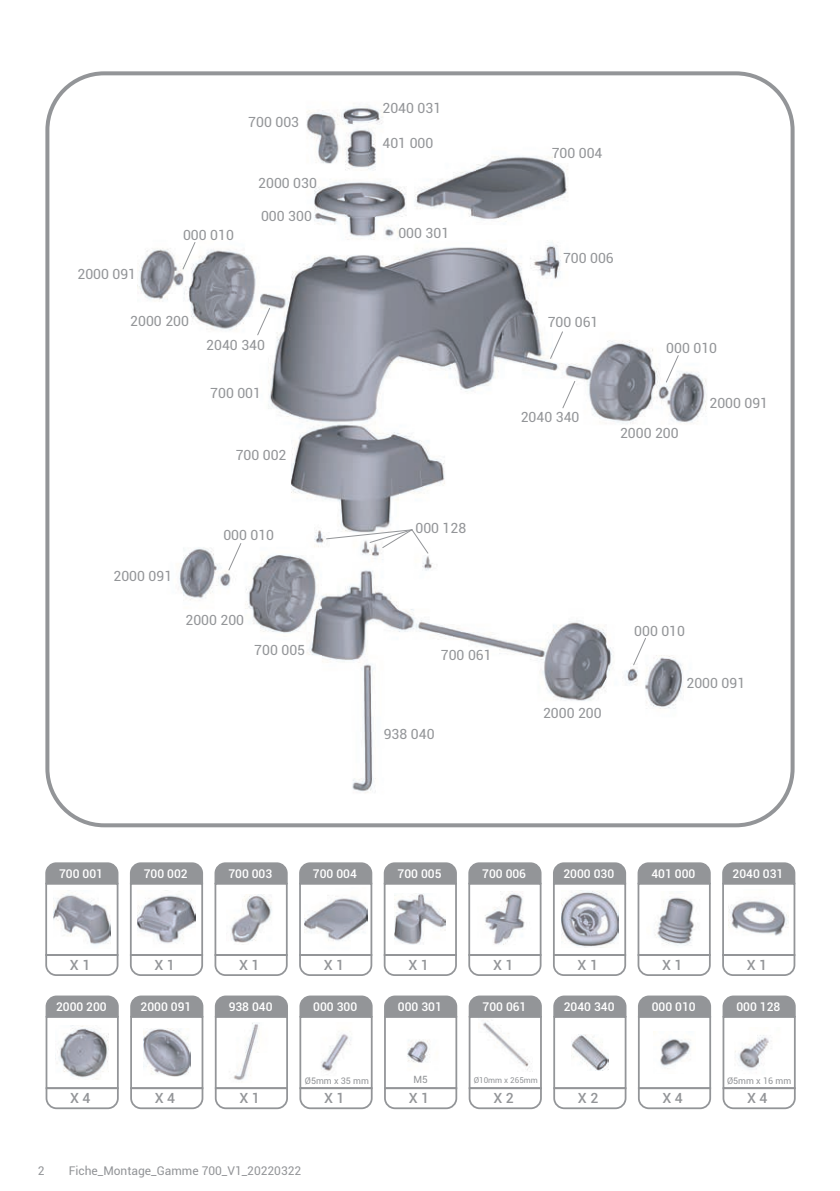
<style>
.page{position:relative;width:840px;height:1191px;background:#fff}
.page>*{position:absolute;margin:0;border:0;box-sizing:border-box;transform-origin:0 0}
.t1{font:14px "Roboto";color:#939598}
.t2{font:500 14px "Roboto";color:#939598}
.t3{font:500 12px "Roboto";color:#fff}
.t4{font:12px "Roboto";color:#939598}
.t5{font:10px "Roboto";color:#939598}
.t6{font:9px "Roboto";color:#939598}
.t7{font:8px "Roboto";color:#939598}
</style>
<div class="page">
<img style="left:138px;top:103px;width:569px;height:690px">
<div style="left:45px;top:71px;width:749px;height:756px;border:4px solid #939598;border-radius:57px"></div>
<img style="left:655px;top:897px;width:40px;height:49px">
<div style="left:637px;top:882px;width:73px;height:74px;border:2px solid #939598"></div>
<svg style="left:637px;top:862px;width:74px;height:23px;background:#9a9c9f"></svg>
<svg style="left:637px;top:953px;width:74px;height:23px"></svg>
<img style="left:660px;top:1039px;width:31px;height:30px">
<div style="left:637px;top:1016px;width:73px;height:73px;border:2px solid #939598"></div>
<svg style="left:637px;top:995px;width:74px;height:23px;background:#9a9c9f"></svg>
<svg style="left:637px;top:1086px;width:74px;height:24px"></svg>
<img style="left:53px;top:894px;width:58px;height:51px">
<div style="left:45px;top:882px;width:73px;height:74px;border:2px solid #939598"></div>
<svg style="left:45px;top:862px;width:74px;height:23px;background:#9a9c9f"></svg>
<svg style="left:45px;top:953px;width:74px;height:23px"></svg>
<img style="left:483px;top:1022px;width:47px;height:49px">
<div style="left:468px;top:1016px;width:73px;height:73px;border:2px solid #939598"></div>
<svg style="left:468px;top:995px;width:74px;height:23px;background:#9a9c9f"></svg>
<svg style="left:468px;top:1086px;width:74px;height:24px"></svg>
<img style="left:143px;top:1028px;width:47px;height:48px">
<div style="left:130px;top:1016px;width:73px;height:73px;border:2px solid #939598"></div>
<svg style="left:130px;top:995px;width:74px;height:23px;background:#9a9c9f"></svg>
<svg style="left:130px;top:1086px;width:74px;height:24px"></svg>
<img style="left:57px;top:1026px;width:52px;height:53px">
<div style="left:46px;top:1016px;width:73px;height:73px;border:2px solid #939598"></div>
<svg style="left:45px;top:995px;width:74px;height:23px;background:#9a9c9f"></svg>
<svg style="left:45px;top:1086px;width:74px;height:24px"></svg>
<img style="left:571px;top:1034px;width:36px;height:36px">
<div style="left:553px;top:1016px;width:73px;height:73px;border:2px solid #939598"></div>
<svg style="left:553px;top:995px;width:74px;height:23px;background:#9a9c9f"></svg>
<svg style="left:553px;top:1086px;width:74px;height:24px"></svg>
<img style="left:233px;top:1023px;width:27px;height:57px">
<div style="left:215px;top:1016px;width:73px;height:73px;border:2px solid #939598"></div>
<svg style="left:214px;top:995px;width:74px;height:23px;background:#9a9c9f"></svg>
<svg style="left:214px;top:1086px;width:74px;height:24px"></svg>
<img style="left:138px;top:891px;width:57px;height:53px">
<div style="left:130px;top:882px;width:73px;height:74px;border:2px solid #939598"></div>
<svg style="left:129px;top:862px;width:75px;height:23px;background:#9b9da0"></svg>
<svg style="left:129px;top:953px;width:75px;height:23px"></svg>
<img style="left:561px;top:891px;width:56px;height:57px">
<div style="left:552px;top:882px;width:73px;height:74px;border:2px solid #939598"></div>
<svg style="left:552px;top:862px;width:74px;height:23px;background:#9a9c9f"></svg>
<svg style="left:552px;top:953px;width:74px;height:23px"></svg>
<img style="left:484px;top:893px;width:41px;height:52px">
<div style="left:468px;top:882px;width:73px;height:74px;border:2px solid #939598"></div>
<svg style="left:468px;top:862px;width:74px;height:23px;background:#9a9c9f"></svg>
<svg style="left:468px;top:953px;width:74px;height:23px"></svg>
<img style="left:304px;top:895px;width:63px;height:46px">
<div style="left:299px;top:882px;width:73px;height:74px;border:2px solid #939598"></div>
<svg style="left:299px;top:862px;width:74px;height:23px;background:#9a9c9f"></svg>
<svg style="left:299px;top:953px;width:74px;height:23px"></svg>
<img style="left:728px;top:900px;width:60px;height:36px">
<div style="left:721px;top:882px;width:73px;height:74px;border:2px solid #939598"></div>
<svg style="left:721px;top:862px;width:74px;height:23px;background:#9a9c9f"></svg>
<svg style="left:721px;top:953px;width:74px;height:23px"></svg>
<img style="left:231px;top:894px;width:41px;height:49px">
<div style="left:214px;top:882px;width:73px;height:74px;border:2px solid #939598"></div>
<svg style="left:214px;top:862px;width:74px;height:23px;background:#9a9c9f"></svg>
<svg style="left:214px;top:953px;width:74px;height:23px"></svg>
<img style="left:394px;top:894px;width:51px;height:51px">
<div style="left:383px;top:882px;width:73px;height:74px;border:2px solid #939598"></div>
<svg style="left:383px;top:862px;width:74px;height:23px;background:#9a9c9f"></svg>
<svg style="left:383px;top:953px;width:74px;height:23px"></svg>
<img style="left:735px;top:1035px;width:34px;height:35px">
<div style="left:722px;top:1016px;width:73px;height:73px;border:2px solid #939598"></div>
<svg style="left:722px;top:995px;width:74px;height:23px;background:#9a9c9f"></svg>
<svg style="left:722px;top:1086px;width:74px;height:24px"></svg>
<img style="left:321px;top:1034px;width:30px;height:37px">
<div style="left:299px;top:1016px;width:73px;height:73px;border:2px solid #939598"></div>
<svg style="left:299px;top:995px;width:74px;height:23px;background:#9a9c9f"></svg>
<svg style="left:299px;top:1086px;width:74px;height:24px"></svg>
<img style="left:407px;top:1039px;width:23px;height:24px">
<div style="left:384px;top:1016px;width:73px;height:73px;border:2px solid #939598"></div>
<svg style="left:384px;top:995px;width:74px;height:23px;background:#9a9c9f"></svg>
<svg style="left:384px;top:1086px;width:74px;height:24px"></svg>
<svg style="left:325px;top:528px;width:104px;height:26px"></svg>
<svg style="left:664px;top:354px;width:15px;height:29px"></svg>
<svg style="left:632px;top:637px;width:14px;height:29px"></svg>
<svg style="left:227px;top:542px;width:15px;height:29px"></svg>
<svg style="left:549px;top:330px;width:14px;height:30px"></svg>
<svg style="left:561px;top:380px;width:14px;height:29px"></svg>
<svg style="left:256px;top:307px;width:15px;height:29px"></svg>
<svg style="left:182px;top:241px;width:14px;height:29px"></svg>
<p class="t1" style="left:248px;top:112px;width:52px">700 003</p>
<p class="t1" style="left:77px;top:265px;width:60px">2000 091</p>
<p class="t1" style="left:183px;top:225px;width:52px">000 010</p>
<p class="t1" style="left:130px;top:311px;width:60px">2000 200</p>
<p class="t1" style="left:258px;top:173px;width:60px">2000 030</p>
<p class="t1" style="left:261px;top:206px;width:52px">000 300</p>
<p class="t1" style="left:382px;top:98px;width:60px">2040 031</p>
<p class="t1" style="left:382px;top:133px;width:52px">401 000</p>
<p class="t1" style="left:398px;top:223px;width:52px">000 301</p>
<p class="t1" style="left:551px;top:144px;width:52px">700 004</p>
<p class="t1" style="left:562px;top:248px;width:52px">700 006</p>
<p class="t1" style="left:547px;top:312px;width:52px">700 061</p>
<p class="t1" style="left:206px;top:335px;width:60px">2040 340</p>
<p class="t1" style="left:666px;top:338px;width:52px">000 010</p>
<p class="t1" style="left:210px;top:383px;width:52px">700 001</p>
<p class="t1" style="left:235px;top:445px;width:52px">700 002</p>
<p class="t1" style="left:113px;top:566px;width:60px">2000 091</p>
<p class="t1" style="left:223px;top:525px;width:52px">000 010</p>
<p class="t1" style="left:185px;top:610px;width:60px">2000 200</p>
<p class="t1" style="left:254px;top:640px;width:52px">700 005</p>
<p class="t1" style="left:415px;top:518px;width:52px">000 128</p>
<p class="t1" style="left:520px;top:407px;width:60px">2040 340</p>
<p class="t1" style="left:619px;top:423px;width:60px">2000 200</p>
<p class="t1" style="left:709px;top:393px;width:60px">2000 091</p>
<p class="t1" style="left:440px;top:645px;width:52px">700 061</p>
<p class="t1" style="left:383px;top:724px;width:52px">938 040</p>
<p class="t1" style="left:542px;top:703px;width:60px">2000 200</p>
<p class="t1" style="left:634px;top:620px;width:52px">000 010</p>
<p class="t1" style="left:686px;top:673px;width:60px">2000 091</p>
<p class="t3" style="left:59px;top:865px;width:45px">700 001</p>
<p class="t3" style="left:144px;top:865px;width:45px">700 002</p>
<p class="t3" style="left:228px;top:865px;width:45px">700 003</p>
<p class="t3" style="left:313px;top:865px;width:45px">700 004</p>
<p class="t3" style="left:397px;top:865px;width:45px">700 005</p>
<p class="t3" style="left:482px;top:865px;width:45px">700 006</p>
<p class="t3" style="left:563px;top:865px;width:52px">2000 030</p>
<p class="t3" style="left:651px;top:865px;width:45px">401 000</p>
<p class="t3" style="left:732px;top:865px;width:52px">2040 031</p>
<p class="t2" style="left:70px;top:955px;width:22px">X 1</p>
<p class="t3" style="left:56px;top:998px;width:52px">2000 200</p>
<p class="t2" style="left:154px;top:955px;width:22px">X 1</p>
<p class="t3" style="left:140px;top:998px;width:52px">2000 091</p>
<p class="t2" style="left:239px;top:955px;width:22px">X 1</p>
<p class="t3" style="left:228px;top:998px;width:45px">938 040</p>
<p class="t2" style="left:323px;top:955px;width:22px">X 1</p>
<p class="t3" style="left:313px;top:998px;width:45px">000 300</p>
<p class="t2" style="left:408px;top:955px;width:22px">X 1</p>
<p class="t3" style="left:397px;top:998px;width:45px">000 301</p>
<p class="t2" style="left:492px;top:955px;width:22px">X 1</p>
<p class="t3" style="left:482px;top:998px;width:45px">700 061</p>
<p class="t2" style="left:577px;top:955px;width:22px">X 1</p>
<p class="t3" style="left:563px;top:998px;width:52px">2040 340</p>
<p class="t2" style="left:661px;top:955px;width:22px">X 1</p>
<p class="t3" style="left:651px;top:998px;width:45px">000 010</p>
<p class="t2" style="left:746px;top:955px;width:22px">X 1</p>
<p class="t3" style="left:736px;top:998px;width:45px">000 128</p>
<p class="t5" style="left:413px;top:1072px;width:16px">M5</p>
<p class="t6" style="left:305px;top:1074px;width:66px">Ø5mm x 35 mm</p>
<p class="t7" style="left:473px;top:1074px;width:65px">Ø10mm x 265mm</p>
<p class="t6" style="left:726px;top:1074px;width:66px">Ø5mm x 16 mm</p>
<p class="t2" style="left:70px;top:1088px;width:22px">X 4</p>
<p class="t2" style="left:155px;top:1088px;width:22px">X 4</p>
<p class="t2" style="left:239px;top:1088px;width:22px">X 1</p>
<p class="t2" style="left:324px;top:1088px;width:22px">X 1</p>
<p class="t2" style="left:408px;top:1088px;width:22px">X 1</p>
<p class="t2" style="left:493px;top:1088px;width:22px">X 2</p>
<p class="t2" style="left:577px;top:1088px;width:22px">X 2</p>
<p class="t2" style="left:662px;top:1088px;width:22px">X 4</p>
<p class="t2" style="left:746px;top:1088px;width:22px">X 4</p>
<p class="t4" style="left:38px;top:1162px;width:8px">2</p>
<p class="t4" style="left:69px;top:1162px;width:234px">Fiche_Montage_Gamme 700_V1_20220322</p>
</div>
